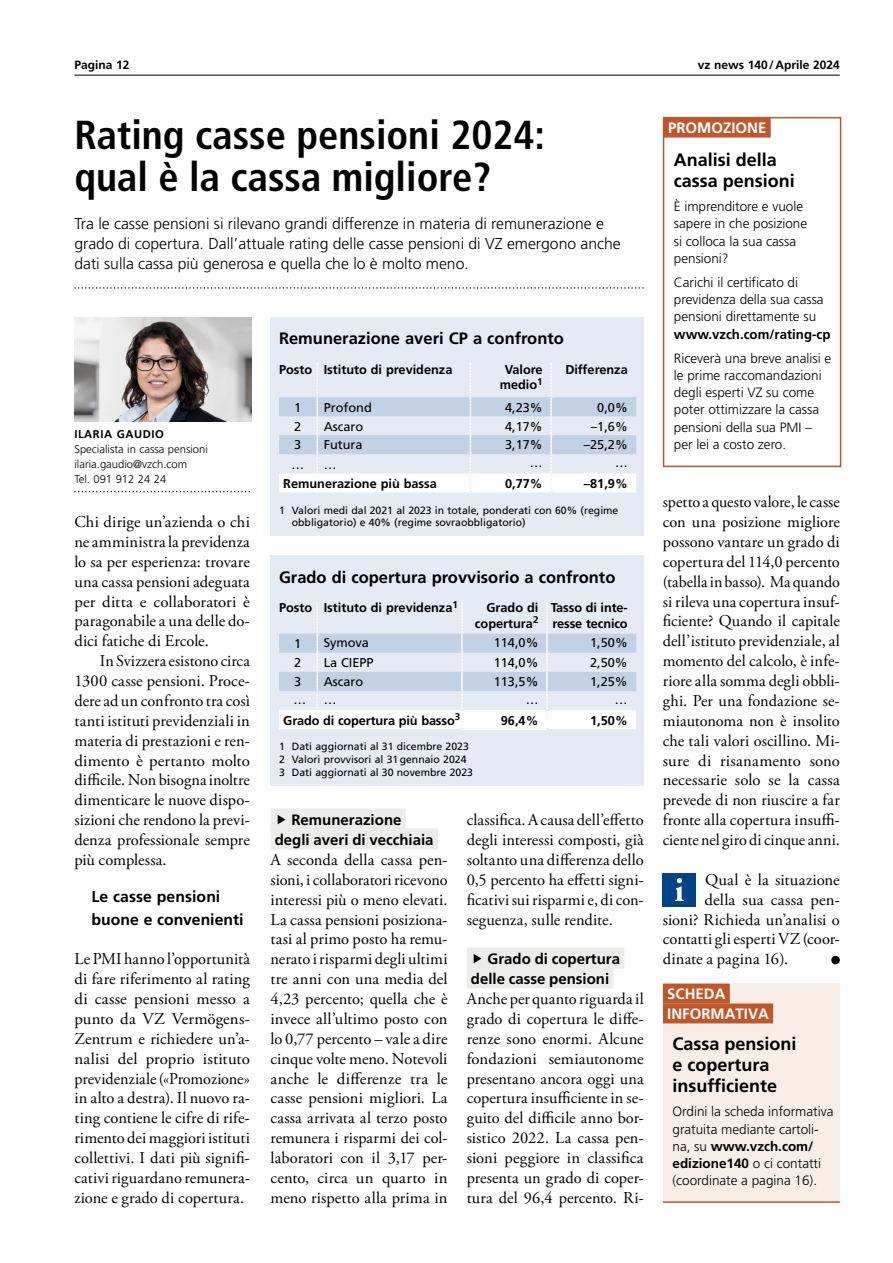
<style>
.page{position:relative;width:893px;height:1263px;background:#fff}
.page>*{position:absolute;margin:0;border:0;box-sizing:border-box;transform-origin:0 0}
.t1{font:700 condensed 40.5px/42px "Frutiger LT Pro";color:#000}
.t2{font:700 18px/21px "Frutiger LT Pro";color:#000}
.t3{font:16.5px/20px "Adobe Garamond Pro";letter-spacing:.005em;color:#000;text-align:justify}
.t4{font:700 16.5px "Frutiger LT Pro";color:#000}
.t5{font:300 15.75px/20px "Frutiger LT Pro";color:#000}
.t6{font:700 15.75px/22.5px "Frutiger LT Pro";letter-spacing:.005em;color:#000}
.t7{font:700 15px/19.8px "Frutiger LT Pro";color:#000}
.t8{font:700 15px/19.8px "Frutiger LT Pro";color:#fff}
.t9{font:300 13.5px/17.2px "Frutiger LT Pro";color:#000}
.t10{font:700 13.5px "Frutiger LT Pro";color:#000}
.t11{font:700 12.75px/15.3px "Frutiger LT Pro";color:#000;text-align:right}
.t12{font:12.75px "Frutiger LT Pro";color:#000}
.t13{font:700 12px "Frutiger LT Pro";color:#000}
.t14{font:300 11.25px/15px "Frutiger LT Pro";color:#000}
.t15{font:700 11.25px "Frutiger LT Pro";letter-spacing:.05em;color:#000}
.t16{font:10.5px/12.6px "Frutiger LT Pro";color:#000}
.s1{font-weight:700}
</style>
<div class="page">
<hr style="left:74px;top:75px;width:766px;height:1px;background:#000">
<svg style="left:74px;top:287px;width:570px;height:2px"></svg>
<svg style="left:74px;top:491px;width:176px;height:1px"></svg>
<img style="left:74px;top:317px;width:177px;height:105px">
<div style="left:271px;top:808px;width:135px;height:21px;background:#ececeb"></div>
<div style="left:271px;top:828px;width:167px;height:21px;background:#ececeb"></div>
<div style="left:467px;top:947px;width:157px;height:21px;background:#ececeb"></div>
<div style="left:467px;top:967px;width:147px;height:21px;background:#ececeb"></div>
<div style="left:663px;top:873px;width:33px;height:33px;background:#048"></div>
<svg style="left:675px;top:878px;width:9px;height:23px"></svg>
<div style="left:831px;top:956px;width:9px;height:8px;background:#000;border-radius:50%"></div>
<div style="left:271px;top:555px;width:373px;height:230px;background:#e4ebf4"></div>
<svg style="left:279px;top:602px;width:357px;height:127px"></svg>
<div style="left:663px;top:117px;width:178px;height:350px;border:2px solid #c1562a"></div>
<div style="left:664px;top:118px;width:107px;height:20px;background:#c1562a"></div>
<div style="left:271px;top:317px;width:373px;height:218px;background:#e4ebf4"></div>
<svg style="left:279px;top:362px;width:357px;height:130px"></svg>
<div style="left:663px;top:983px;width:177px;height:219px;background:#f9eee7"></div>
<hr style="left:663px;top:1201px;width:177px;height:2px;background:#c1562a">
<div style="left:663px;top:983px;width:67px;height:20px;background:#c1562a"></div>
<div style="left:663px;top:1003px;width:110px;height:20px;background:#c1562a"></div>
<p class="t13" style="left:74px;top:57px;width:57px">Pagina 12</p>
<p class="t13" style="left:698px;top:57px;width:144px">vz news 140/Aprile 2024</p>
<h1 class="t1" style="left:74px;top:114px;width:472px">Rating casse pensioni 2024: qual è la cassa migliore?</h1>
<p class="t5" style="left:74px;top:214px;width:548px">Tra le casse pensioni si rilevano grandi differenze in materia di remunerazione e grado di copertura. Dall’attuale rating delle casse pensioni di VZ emergono anche dati sulla cassa più generosa e quella che lo è molto meno.</p>
<p class="t15" style="left:74px;top:427px;width:91px">ILARIA GAUDIO</p>
<p class="t14" style="left:74px;top:441px;width:135px">Specialista in cassa pensioni ilaria.gaudio@vzch.com<br>Tel. 091 912 24 24</p>
<p class="t3" style="left:74px;top:512px;width:177px">Chi dirige un’azienda o chi ne amministra la previdenza lo sa per esperienza: trovare una cassa pensioni adeguata per ditta e collaboratori è paragonabile a una delle do&shy;dici fatiche di Ercole.</p>
<p class="t3" style="left:74px;top:651px;width:177px;text-indent:26px">In Svizzera esistono circa 1300 casse pensioni. Proce&shy;dere ad un confronto tra così tanti istituti previdenziali in materia di prestazioni e ren&shy;dimento è pertanto molto difficile. Non bisogna inoltre dimenticare le nuove dispo&shy;sizioni che rendono la previ&shy;denza professionale sempre più complessa.</p>
<p class="t6" style="left:91px;top:886px;width:154px">Le casse pensioni buone e convenienti</p>
<p class="t3" style="left:74px;top:950px;width:177px">Le PMI hanno l’opportunità di fare riferimento al rating di casse pensioni messo a punto da VZ Vermögens-Zentrum e richiedere un’a&shy;nalisi del proprio istituto previdenziale («Promozione» in alto a destra). Il nuovo ra&shy;ting contiene le cifre di rife&shy;rimento dei maggiori istituti collettivi. I dati più signifi&shy;cativi riguardano remunera&shy;zione e grado di copertura.</p>
<p class="t4" style="left:279px;top:328px;width:286px">Remunerazione averi CP a confronto</p>
<p class="t11" style="left:279px;top:362px;width:175px">Posto Istituto di previdenza</p>
<p class="t11" style="left:500px;top:362px;width:44px;text-align:center">Valore medio<sup>1</sup></p>
<p class="t11" style="left:565px;top:362px;width:64px">Differenza</p>
<p class="t12" style="left:294px;top:400px;width:9px">1</p>
<p class="t12" style="left:324px;top:400px;width:50px">Profond</p>
<p class="t12" style="left:505px;top:400px;width:39px">4,23%</p>
<p class="t12" style="left:597px;top:400px;width:32px">0,0%</p>
<p class="t12" style="left:294px;top:419px;width:9px">2</p>
<p class="t12" style="left:324px;top:419px;width:41px">Ascaro</p>
<p class="t12" style="left:505px;top:419px;width:39px">4,17%</p>
<p class="t12" style="left:591px;top:419px;width:38px">–1,6%</p>
<p class="t12" style="left:294px;top:437px;width:9px">3</p>
<p class="t12" style="left:324px;top:437px;width:40px">Futura</p>
<p class="t12" style="left:505px;top:437px;width:39px">3,17%</p>
<p class="t12" style="left:584px;top:437px;width:45px">–25,2%</p>
<p class="t12" style="left:291px;top:457px;width:14px">…</p>
<p class="t12" style="left:324px;top:457px;width:14px">…</p>
<p class="t12" style="left:530px;top:455px;width:14px">…</p>
<p class="t12" style="left:615px;top:455px;width:14px">…</p>
<p class="t11" style="left:283px;top:476px;width:155px">Remunerazione più bassa</p>
<p class="t11" style="left:505px;top:476px;width:39px">0,77%</p>
<p class="t11" style="left:584px;top:476px;width:45px">–81,9%</p>
<p class="t16" style="left:292px;top:504px;width:328px;text-indent:-13px">1 Valori medi dal 2021 al 2023 in totale, ponderati con 60% (regime obbligatorio) e 40% (regime sovraobbligatorio)</p>
<p class="t4" style="left:279px;top:567px;width:338px">Grado di copertura provvisorio a confronto</p>
<p class="t11" style="left:279px;top:600px;width:180px">Posto Istituto di previdenza<sup>1</sup></p>
<p class="t11" style="left:475px;top:600px;width:65px">Grado di copertura<sup>2</sup></p>
<p class="t11" style="left:551px;top:600px;width:78px;text-align:left">Tasso di inte&shy;resse tecnico</p>
<p class="t12" style="left:294px;top:636px;width:9px">1</p>
<p class="t12" style="left:324px;top:635px;width:47px">Symova</p>
<p class="t12" style="left:494px;top:635px;width:46px">114,0%</p>
<p class="t12" style="left:590px;top:635px;width:39px">1,50%</p>
<p class="t12" style="left:294px;top:655px;width:9px">2</p>
<p class="t12" style="left:324px;top:655px;width:51px">La CIEPP</p>
<p class="t12" style="left:494px;top:655px;width:46px">114,0%</p>
<p class="t12" style="left:590px;top:655px;width:39px">2,50%</p>
<p class="t12" style="left:294px;top:674px;width:9px">3</p>
<p class="t12" style="left:324px;top:674px;width:41px">Ascaro</p>
<p class="t12" style="left:494px;top:674px;width:46px">113,5%</p>
<p class="t12" style="left:590px;top:674px;width:39px">1,25%</p>
<p class="t12" style="left:294px;top:692px;width:14px">…</p>
<p class="t12" style="left:324px;top:692px;width:14px">…</p>
<p class="t12" style="left:526px;top:692px;width:14px">…</p>
<p class="t12" style="left:615px;top:692px;width:14px">…</p>
<p class="t11" style="left:283px;top:712px;width:178px">Grado di copertura più basso<sup>3</sup></p>
<p class="t11" style="left:501px;top:712px;width:39px">96,4%</p>
<p class="t11" style="left:590px;top:712px;width:39px">1,50%</p>
<p class="t16" style="left:279px;top:740px;width:195px">1 Dati aggiornati al 31 dicembre 2023<br>2 Valori provvisori al 31gennaio 2024<br>3 Dati aggiornati al 30 novembre 2023</p>
<p class="t7" style="left:275px;top:810px;width:160px;text-indent:17px">Remunerazione degli averi di vecchiaia</p>
<p class="t3" style="left:271px;top:850px;width:179px">A seconda della cassa pen&shy;sioni, i collaboratori ricevono interessi più o meno elevati.<br>La cassa pensioni posiziona&shy;tasi al primo posto ha remu&shy;nerato i risparmi degli ultimi tre anni con una media del 4,23 percento; quella che è invece all’ultimo posto con lo 0,77 percento – vale a dire cinque volte meno. Notevoli anche le differenze tra le casse pensioni migliori. La cassa arrivata al terzo posto remunera i risparmi dei col&shy;laboratori con il 3,17 per&shy;cento, circa un quarto in meno rispetto alla prima in</p>
<p class="t3" style="left:467px;top:811px;width:178px">classifica. A causa dell’effetto degli interessi composti, già soltanto una differenza dello 0,5 percento ha effetti signi&shy;ficativi sui risparmi e, di con&shy;seguenza, sulle rendite.</p>
<p class="t7" style="left:471px;top:949px;width:151px;text-indent:17px">Grado di copertura delle casse pensioni</p>
<p class="t3" style="left:467px;top:989px;width:179px">Anche per quanto riguarda il grado di copertura le diffe&shy;renze sono enormi. Alcune fondazioni semiautonome presentano ancora oggi una copertura insufficiente in se&shy;guito del difficile anno bor&shy;sistico 2022. La cassa pen&shy;sioni peggiore in classifica presenta un grado di coper&shy;tura del 96,4 percento. Ri-</p>
<p class="t8" style="left:668px;top:118px;width:100px">PROMOZIONE</p>
<p class="t2" style="left:674px;top:149px;width:122px">Analisi della cassa pensioni</p>
<p class="t9" style="left:674px;top:198px;width:135px">È imprenditore e vuole sapere in che posizione si colloca la sua cassa pensioni?</p>
<p class="t9" style="left:674px;top:274px;width:151px">Carichi il certificato di previdenza della sua cassa pensioni direttamente su</p>
<p class="t10" style="left:674px;top:326px;width:158px">www.vzch.com/rating-cp</p>
<p class="t9" style="left:674px;top:349px;width:159px">Riceverà una breve analisi e le prime raccomandazioni degli esperti VZ su come poter ottimizzare la cassa pensioni della sua PMI – per lei a costo zero.</p>
<p class="t3" style="left:663px;top:493px;width:179px">spetto a questo valore, le casse con una posizione migliore possono vantare un grado di copertura del 114,0 percento (tabella in basso). Ma quando si rileva una copertura insuf&shy;ficiente? Quando il capitale dell’istituto previdenziale, al momento del calcolo, è infe&shy;riore alla somma degli obbli&shy;ghi. Per una fondazione se&shy;miautonoma non è insolito che tali valori oscillino. Mi&shy;sure di risanamento sono necessarie solo se la cassa prevede di non riuscire a far fronte alla copertura insuffi&shy;ciente nel giro di cinque anni.</p>
<p class="t3" style="left:705px;top:870px;width:136px">Qual è la situazione</p>
<p class="t3" style="left:704px;top:890px;width:137px">della sua cassa pen-</p>
<p class="t3" style="left:663px;top:910px;width:178px">sioni? Richieda un’analisi o</p>
<p class="t3" style="left:663px;top:930px;width:178px">contatti gli esperti VZ (coor-</p>
<p class="t3" style="left:663px;top:950px;width:127px">dinate a pagina 16).</p>
<p class="t8" style="left:667px;top:984px;width:103px">SCHEDA<br>INFORMATIVA</p>
<p class="t2" style="left:672px;top:1033px;width:126px">Cassa pensioni e copertura insufficiente</p>
<p class="t9" style="left:672px;top:1103px;width:163px">Ordini la scheda informativa gratuita mediante cartoli&shy;na, su <span class="s1">www.vzch.com/ edizione140</span> o ci contatti (coordinate a pagina 16).</p>
</div>
